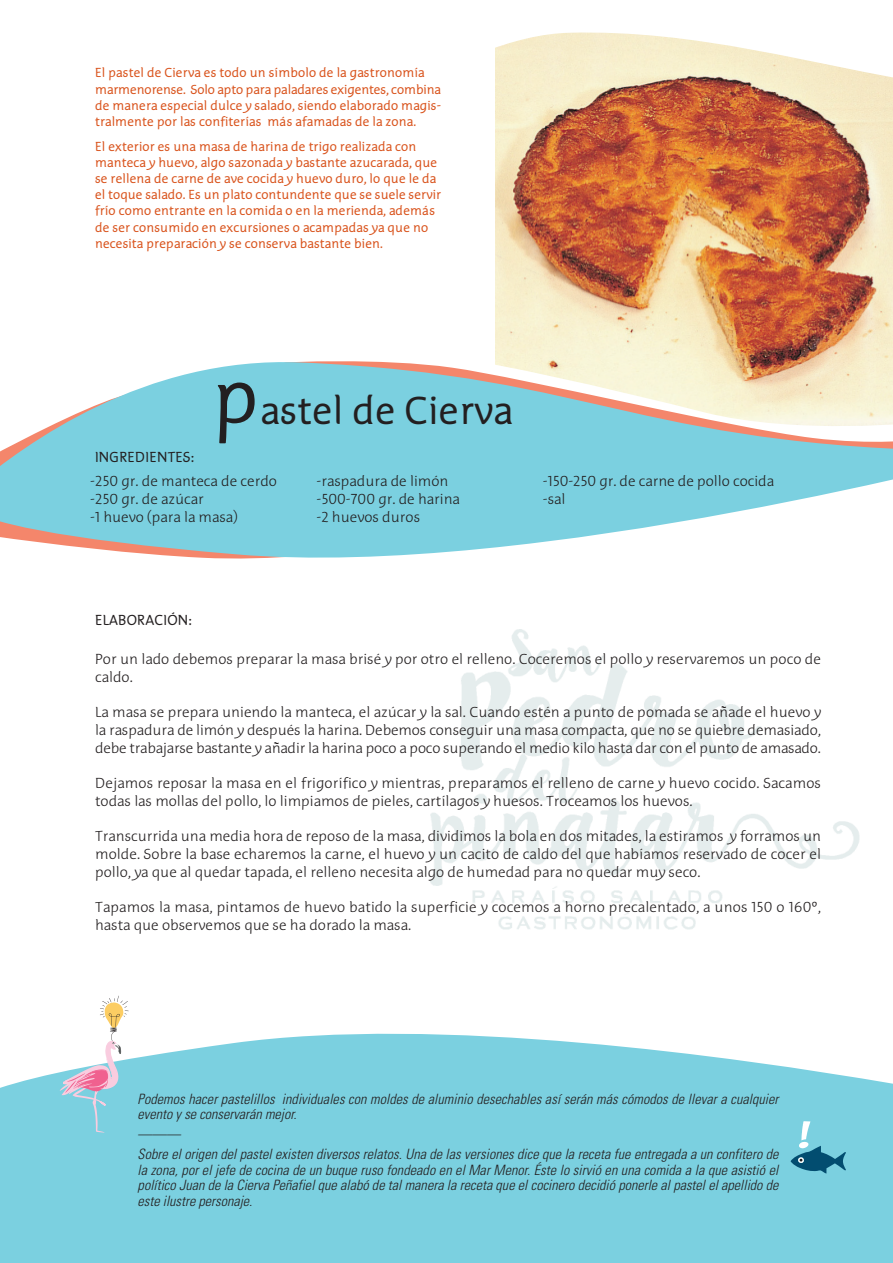
<style>
.page{position:relative;width:893px;height:1263px;background:#fff}
.page>*{position:absolute;margin:0;border:0;box-sizing:border-box;transform-origin:0 0}
.t1{font:40.5px "Edifice Classic";color:#231f20}
.t2{font:100 15px/18px "Edifice";color:#231f20}
.t3{font:15px "Edifice Classic";color:#231f20}
.t4{font:italic 300 condensed 14.25px/15.6px "Univers LT Std";letter-spacing:.005em;color:#231f20}
.t5{font:13.5px/16.2px "Edifice Classic";color:#d9531c}
.s1{font-size:80.85px}
</style>
<div class="page">
<svg style="left:0;top:1033px;width:892px;height:71px;fill:#7bd0e0"></svg>
<div style="left:0;top:1104px;width:892px;height:159px;background:#7bd0e0"></div>
<img style="left:496px;top:84px;width:396px;height:244px">
<svg style="left:496px;top:32px;width:396px;height:52px"></svg>
<svg style="left:495px;top:328px;width:397px;height:28px;background:#e5c6a3"></svg>
<svg style="left:0;top:356px;width:892px;height:203px;fill:#7bd0e0"></svg>
<img style="left:431px;top:629px;width:429px;height:301px">
<svg style="left:790px;top:1121px;width:55px;height:53px"></svg>
<svg style="left:60px;top:996px;width:69px;height:137px"></svg>
<p class="t5" style="left:95px;top:66px;width:347px">El pastel de Cierva es todo un símbolo de la gastronomía marmenorense. Solo apto para paladares exigentes, combina de manera especial dulce y salado, siendo elaborado magis&shy;tralmente por las confiterías más afamadas de la zona.</p>
<p class="t5" style="left:95px;top:139px;width:347px">El exterior es una masa de harina de trigo realizada con manteca y huevo, algo sazonada y bastante azucarada, que se rellena de carne de ave cocida y huevo duro, lo que le da el toque salado. Es un plato contundente que se suele servir frío como entrante en la comida o en la merienda, además de ser consumido en excursiones o acampadas ya que no necesita preparación y se conserva bastante bien.</p>
<h1 class="t1" style="left:213px;top:394px;width:301px"><span class="s1">p</span>astel de Cierva</h1>
<p class="t3" style="left:95px;top:451px;width:101px">INGREDIENTES:</p>
<p class="t2" style="left:90px;top:473px;width:188px">-250 gr. de manteca de cerdo -250 gr. de azúcar<br>-1 huevo (para la masa)</p>
<p class="t2" style="left:316px;top:473px;width:145px">-raspadura de limón -500-700 gr. de harina -2 huevos duros</p>
<p class="t2" style="left:543px;top:473px;width:233px">-150-250 gr. de carne de pollo cocida -sal</p>
<p class="t3" style="left:95px;top:614px;width:99px">ELABORACIÓN:</p>
<p class="t2" style="left:95px;top:651px;width:727px">Por un lado debemos preparar la masa brisé y por otro el relleno. Coceremos el pollo y reservaremos un poco de caldo.</p>
<p class="t2" style="left:95px;top:704px;width:727px;text-align:justify">La masa se prepara uniendo la manteca, el azúcar y la sal. Cuando estén a punto de pomada se añade el huevo y la raspadura de limón y después la harina. Debemos conseguir una masa compacta, que no se quiebre demasiado, debe trabajarse bastante y añadir la harina poco a poco superando el medio kilo hasta dar con el punto de amasado.</p>
<p class="t2" style="left:95px;top:775px;width:727px">Dejamos reposar la masa en el frigorífico y mientras, preparamos el relleno de carne y huevo cocido. Sacamos todas las mollas del pollo, lo limpiamos de pieles, cartílagos y huesos. Troceamos los huevos.</p>
<p class="t2" style="left:95px;top:828px;width:727px;text-align:justify">Transcurrida una media hora de reposo de la masa, dividimos la bola en dos mitades, la estiramos y forramos un molde. Sobre la base echaremos la carne, el huevo y un cacito de caldo del que habíamos reservado de cocer el pollo, ya que al quedar tapada, el relleno necesita algo de humedad para no quedar muy seco.</p>
<p class="t2" style="left:95px;top:899px;width:727px">Tapamos la masa, pintamos de huevo batido la superficie y cocemos a horno precalentado, a unos 150 o 160º, hasta que observemos que se ha dorado la masa.</p>
<p class="t4" style="left:138px;top:1092px;width:642px">Podemos hacer pastelillos individuales con moldes de aluminio desechables así serán más cómodos de llevar a cualquier evento y se conservarán mejor.</p>
<p class="t4" style="left:138px;top:1125px;width:642px;line-height:20px">———<br>Sobre el origen del pastel existen diversos relatos. Una de las versiones dice que la receta fue entregada a un confitero de</p>
<p class="t4" style="left:138px;top:1163px;width:642px;text-align:justify">la zona, por el jefe de cocina de un buque ruso fondeado en el Mar Menor. Éste lo sirvió en una comida a la que asistió el político Juan de la Cierva Peñafiel que alabó de tal manera la receta que el cocinero decidió ponerle al pastel el apellido de este ilustre personaje.</p>
</div>
